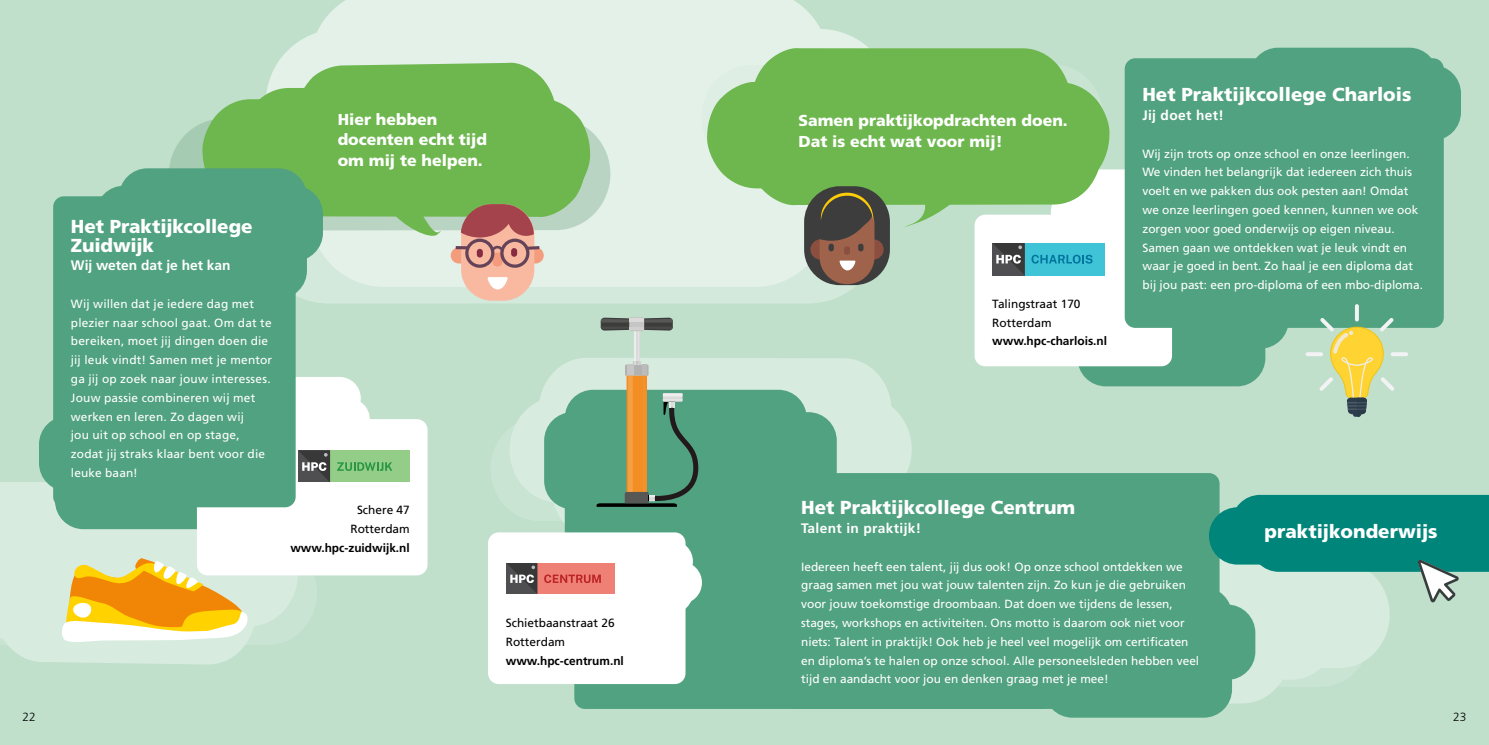
<style>
.page{position:relative;width:1489px;height:745px;background:#fff}
.page>*{position:absolute;margin:0;border:0;box-sizing:border-box;transform-origin:0 0}
.t1{font:900 18.75px/18.8px "Frutiger LT Std";color:#fff}
.t2{font:900 15.75px/20.5px "Frutiger LT Std";color:#fff}
.t3{font:700 13.75px "Frutiger LT Std";letter-spacing:.025em;color:#fff}
.t4{font:700 13.75px "Frutiger LT Std";color:#fff}
.t5{font:11.88px/18.8px "Frutiger LT Std";color:#fff}
.t6{font:11.88px/18.8px "Frutiger LT Std";color:#000}
.t7{font:700 11.88px "Frutiger LT Std";color:#000}
.t8{font:300 11.88px "Frutiger LT Std";color:#000}
</style>
<div class="page">
<div style="left:0;top:0;width:1488px;height:744px;background:#c0e0cb"></div>
<div style="left:310px;top:0;width:519px;height:131px;background:#e3f1e8"></div>
<div style="left:254px;top:131px;width:628px;height:172px;background:linear-gradient(to bottom,#e6f2ea,#ddeee3);border-radius:74px"></div>
<svg style="left:169px;top:118px;width:441px;height:112px"></svg>
<svg style="left:201px;top:61px;width:390px;height:239px"></svg>
<div style="left:1059px;top:169px;width:106px;height:43px;background:#fff;border-radius:21px"></div>
<div style="left:1059px;top:200px;width:106px;height:43px;background:#fff;border-radius:21px"></div>
<div style="left:1077px;top:311px;width:188px;height:75px;background:#51a281;border-radius:28px"></div>
<div style="left:1233px;top:65px;width:227px;height:75px;background:#51a281;border-radius:28px"></div>
<div style="left:1249px;top:48px;width:188px;height:75px;background:#51a281;border-radius:28px"></div>
<div style="left:1044px;top:641px;width:187px;height:76px;background:#51a281;border-radius:28px"></div>
<div style="left:96px;top:185px;width:227px;height:76px;background:#51a281;border-radius:28px"></div>
<div style="left:119px;top:223px;width:188px;height:76px;background:#51a281;border-radius:28px"></div>
<div style="left:119px;top:168px;width:188px;height:75px;background:#51a281;border-radius:28px"></div>
<div style="left:264px;top:398px;width:106px;height:42px;background:#fff;border-radius:21px"></div>
<div style="left:255px;top:376px;width:106px;height:43px;background:#fff;border-radius:21px"></div>
<div style="left:574px;top:511px;width:476px;height:197px;background:#51a281;border-radius:11px"></div>
<div style="left:197px;top:419px;width:230px;height:156px;background:#fff;border-radius:11px"></div>
<div style="left:488px;top:532px;width:197px;height:151px;background:#fff;border-radius:11px"></div>
<div style="left:974px;top:214px;width:197px;height:152px;background:#fff;border-radius:11px"></div>
<div style="left:53px;top:196px;width:243px;height:311px;background:#51a281;border-radius:11px"></div>
<div style="left:783px;top:473px;width:436px;height:235px;background:#51a281;border-radius:11px"></div>
<div style="left:1124px;top:58px;width:319px;height:269px;background:#51a281;border-radius:11px"></div>
<div style="left:330px;top:450px;width:79px;height:32px;background:#93cd87"></div>
<svg style="left:337px;top:462px;width:55px;height:8px"></svg>
<div style="left:596px;top:561px;width:106px;height:42px;background:#fff;border-radius:21px"></div>
<div style="left:586px;top:539px;width:107px;height:43px;background:#fff;border-radius:21px"></div>
<div style="left:586px;top:571px;width:107px;height:42px;background:#fff;border-radius:21px"></div>
<div style="left:537px;top:563px;width:77px;height:30px;background:#ee8076"></div>
<svg style="left:544px;top:574px;width:57px;height:8px"></svg>
<svg style="left:506px;top:563px;width:31px;height:30px"></svg>
<svg style="left:635px;top:331px;width:3px;height:26px"></svg>
<hr style="left:634px;top:331px;width:1px;height:30px;background:#ededed">
<hr style="left:638px;top:331px;width:1px;height:30px;background:#e3e3e3">
<div style="left:629px;top:317px;width:15px;height:14px;background:#c6c6c6"></div>
<svg style="left:600px;top:317px;width:72px;height:13px"></svg>
<svg style="left:490px;top:357px;width:421px;height:183px"></svg>
<svg style="left:1209px;top:494px;width:279px;height:211px"></svg>
<svg style="left:1354px;top:304px;width:4px;height:17px"></svg>
<hr style="left:1390px;top:352px;width:17px;height:4px;background:#f3f3f5;border-radius:2px">
<hr style="left:1305px;top:352px;width:17px;height:4px;background:#f3f3f5;border-radius:2px">
<svg style="left:1319px;top:318px;width:75px;height:98px"></svg>
<svg style="left:0;top:450px;width:330px;height:214px"></svg>
<svg style="left:701px;top:47px;width:409px;height:238px"></svg>
<h2 class="t2" style="left:338px;top:109px;width:151px">Hier hebben docenten echt tijd om mij te helpen.</h2>
<h1 class="t1" style="left:71px;top:217px;width:183px">Het Praktijkcollege<br>Zuidwijk</h1>
<p class="t4" style="left:71px;top:257px;width:161px">Wij weten dat je het kan</p>
<p class="t5" style="left:71px;top:294px;width:203px">Wij willen dat je iedere dag met plezier naar school gaat. Om dat te bereiken, moet jij dingen doen die jij leuk vindt! Samen met je mentor ga jij op zoek naar jouw interesses.<br>Jouw passie combineren wij met werken en leren. Zo dagen wij<br>jou uit op school en op stage, zodat jij straks klaar bent voor die leuke baan!</p>
<p class="t6" style="left:350px;top:500px;width:61px;text-align:center">Schere 47<br>Rotterdam</p>
<p class="t7" style="left:290px;top:540px;width:121px">www.hpc-zuidwijk.nl</p>
<p class="t6" style="left:506px;top:613px;width:110px">Schietbaanstraat 26<br>Rotterdam</p>
<p class="t7" style="left:506px;top:653px;width:120px">www.hpc-centrum.nl</p>
<h2 class="t2" style="left:798px;top:110px;width:271px">Samen praktijkopdrachten doen.<br>Dat is echt wat voor mij!</h2>
<p class="t6" style="left:992px;top:294px;width:90px">Talingstraat 170<br>Rotterdam</p>
<p class="t7" style="left:992px;top:334px;width:116px">www.hpc-charlois.nl</p>
<h1 class="t1" style="left:1142px;top:85px;width:270px">Het Praktijkcollege Charlois</h1>
<p class="t3" style="left:1142px;top:107px;width:83px">Jij doet het!</p>
<p class="t5" style="left:1142px;top:144px;width:282px">Wij zijn trots op onze school en onze leerlingen.<br>We vinden het belangrijk dat iedereen zich thuis voelt en we pakken dus ook pesten aan! Omdat we onze leerlingen goed kennen, kunnen we ook zorgen voor goed onderwijs op eigen niveau.<br>Samen gaan we ontdekken wat je leuk vindt en waar je goed in bent. Zo haal je een diploma dat bij jou past: een pro-diploma of een mbo-diploma.</p>
<h1 class="t1" style="left:801px;top:498px;width:276px">Het Praktijkcollege Centrum</h1>
<p class="t3" style="left:801px;top:520px;width:122px">Talent in praktijk!</p>
<p class="t5" style="left:801px;top:557px;width:399px">Iedereen heeft een talent, jij dus ook! Op onze school ontdekken we graag samen met jou wat jouw talenten zijn. Zo kun je die gebruiken voor jouw toekomstige droombaan. Dat doen we tijdens de lessen, stages, workshops en activiteiten. Ons motto is daarom ook niet voor niets: Talent in praktijk! Ook heb je heel veel mogelijk om certificaten en diploma’s te halen op onze school. Alle personeelsleden hebben veel tijd en aandacht voor jou en denken graag met je mee!</p>
<h1 class="t1" style="left:1264px;top:522px;width:175px">praktijkonderwijs</h1>
<p class="t8" style="left:22px;top:709px;width:15px">22</p>
<p class="t8" style="left:1452px;top:709px;width:15px">23</p>
</div>
